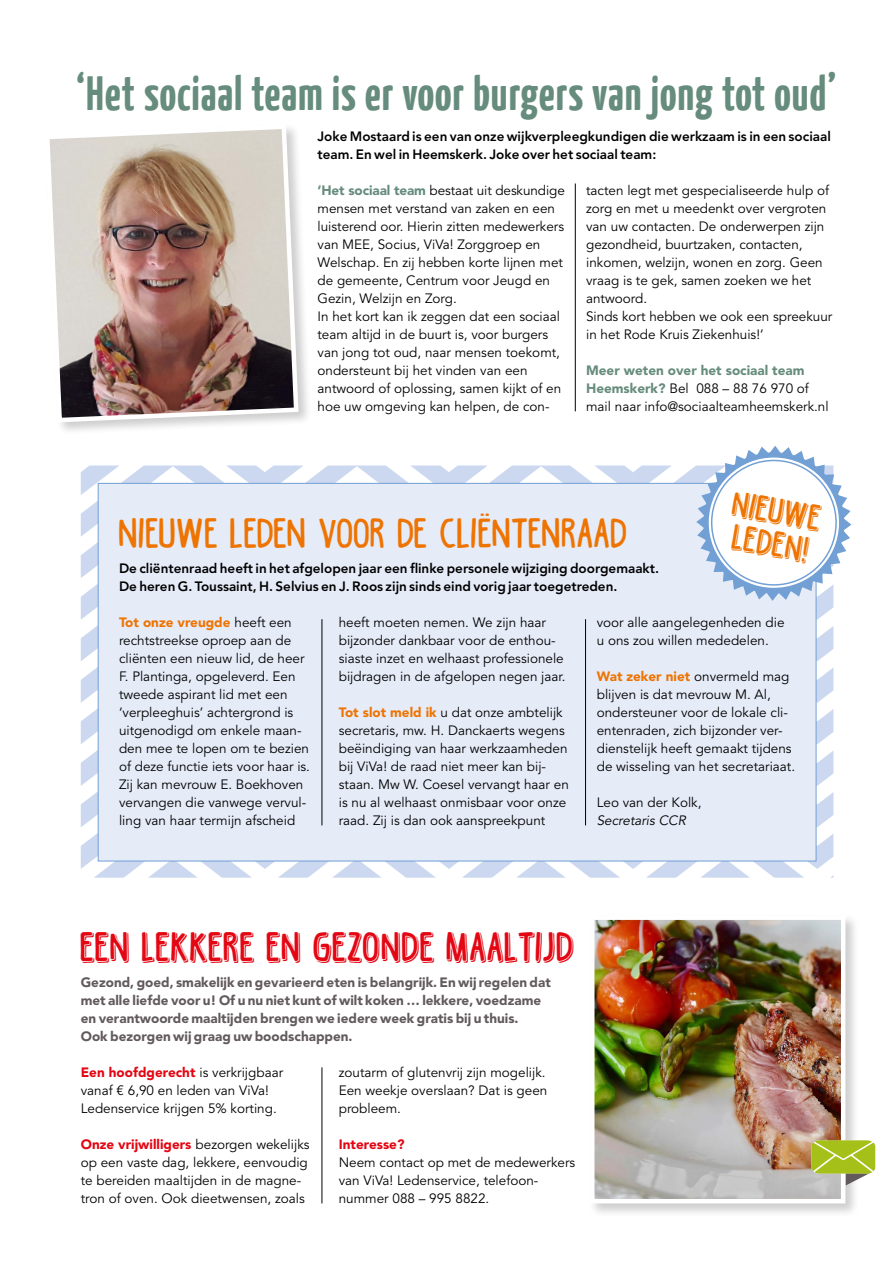
<style>
.page{position:relative;width:893px;height:1263px;background:#fff}
.page>*{position:absolute;margin:0;border:0;box-sizing:border-box;transform-origin:0 0}
.t1{font:700 48px "Yanone Kaffeesatz";letter-spacing:.02em;color:#668c7d}
.t2{font:700 43.5px "Black Coffee Shadow";color:#e30613}
.t3{font:700 42px "Black Coffee";letter-spacing:.015em;color:#ee7402}
.t4{font:700 37.5px/33px "Black Coffee Shadow";color:#ee7402}
.t5{font:13.5px/18px "Avenir LT Std";color:#000}
.t6{font:800 13.5px/18px "Avenir LT Std";color:#000}
.t7{font:900 13.5px/18px "Avenir LT Std";color:#625a5d}
.t8{font:italic 13.5px "Avenir LT Std";color:#000}
.t9{font:900 13.5px "Avenir LT Std";color:#e30613}
.s1{font-weight:900;color:#668c7d}
.s2{font-weight:900;color:#ee7402}
.s3{font-weight:900;color:#e30613}
</style>
<div class="page">
<div style="left:43px;top:122px;width:269px;height:314px;background:#000;opacity:.2"></div>
<img style="left:43px;top:122px;width:258px;height:303px">
<div style="left:588px;top:913px;width:272px;height:304px;background:#000;opacity:.2"></div>
<img style="left:595px;top:920px;width:245px;height:278px">
<div style="left:590px;top:915px;width:255px;height:288px;border:4px solid #fff"></div>
<svg style="left:811px;top:1139px;width:65px;height:46px"></svg>
<svg style="left:81px;top:465px;width:752px;height:413px;fill:#cbd8f0"></svg>
<div style="left:98px;top:483px;width:718px;height:378px;background:#e6ebf8;border:1px solid #72a0d5"></div>
<svg style="left:695px;top:446px;width:157px;height:156px"></svg>
<hr style="left:575px;top:183px;width:1px;height:228px;background:#000">
<hr style="left:322px;top:619px;width:1px;height:206px;background:#000">
<hr style="left:322px;top:1067px;width:1px;height:136px;background:#000">
<hr style="left:585px;top:619px;width:1px;height:206px;background:#000">
<h1 class="t1" style="left:76px;top:64px;width:762px">‘Het sociaal team is er voor burgers van jong tot oud’</h1>
<p class="t6" style="left:317px;top:128px;width:515px">Joke Mostaard is een van onze wijkverpleegkundigen die werkzaam is in een sociaal team. En wel in Heemskerk. Joke over het sociaal team:</p>
<p class="t5" style="left:317px;top:182px;width:249px"><span class="s1">‘Het sociaal team</span> bestaat uit deskundige mensen met verstand van zaken en een luisterend oor. Hierin zitten medewerkers van MEE, Socius, ViVa! Zorggroep en Welschap. En zij hebben korte lijnen met de gemeente, Centrum voor Jeugd en Gezin, Welzijn en Zorg.<br>In het kort kan ik zeggen dat een sociaal team altijd in de buurt is, voor burgers van jong tot oud, naar mensen toekomt, ondersteunt bij het vinden van een antwoord of oplossing, samen kijkt of en hoe uw omgeving kan helpen, de con-</p>
<p class="t5" style="left:586px;top:182px;width:248px">tacten legt met gespecialiseerde hulp of zorg en met u meedenkt over vergroten van uw contacten. De onderwerpen zijn gezondheid, buurtzaken, contacten, inkomen, welzijn, wonen en zorg. Geen vraag is te gek, samen zoeken we het antwoord.<br>Sinds kort hebben we ook een spreekuur in het Rode Kruis Ziekenhuis!’</p>
<p class="t5" style="left:586px;top:362px;width:244px"><span class="s1">Meer weten over het sociaal team<br>Heemskerk?</span> Bel 088 – 88 76 970 of mail naar info@sociaalteamheemskerk.nl</p>
<h3 class="t4" style="left:736px;top:487px;width:91px;rotate:10deg">NIEUWE<br>LEDEN!</h3>
<h3 class="t3" style="left:119px;top:508px;width:509px">NIEUWE LEDEN VOOR DE CLIËNTENRAAD</h3>
<p class="t6" style="left:119px;top:560px;width:541px">De cliëntenraad heeft in het afgelopen jaar een flinke personele wijziging doorgemaakt.<br>De heren G. Toussaint, H. Selvius en J. Roos zijn sinds eind vorig jaar toegetreden.</p>
<p class="t5" style="left:119px;top:614px;width:192px"><span class="s2">Tot onze vreugde</span> heeft een rechtstreekse oproep aan de cliënten een nieuw lid, de heer<br>F. Plantinga, opgeleverd. Een tweede aspirant lid met een ‘verpleeghuis’ achtergrond is uitgenodigd om enkele maan&shy;den mee te lopen om te bezien of deze functie iets voor haar is.<br>Zij kan mevrouw E. Boekhoven vervangen die vanwege vervul&shy;ling van haar termijn afscheid</p>
<p class="t5" style="left:339px;top:614px;width:228px">heeft moeten nemen. We zijn haar bijzonder dankbaar voor de enthou&shy;siaste inzet en welhaast professionele bijdragen in de afgelopen negen jaar.</p>
<p class="t5" style="left:597px;top:614px;width:189px">voor alle aangelegenheden die u ons zou willen mededelen.</p>
<p class="t5" style="left:597px;top:668px;width:200px"><span class="s2">Wat zeker niet</span> onvermeld mag blijven is dat mevrouw M. Al, ondersteuner voor de lokale cli&shy;ëntenraden, zich bijzonder ver&shy;dienstelijk heeft gemaakt tijdens de wisseling van het secretariaat.</p>
<p class="t5" style="left:597px;top:794px;width:106px">Leo van der Kolk,</p>
<p class="t8" style="left:597px;top:813px;width:90px">Secretaris CCR</p>
<p class="t5" style="left:339px;top:704px;width:232px"><span class="s2">Tot slot meld ik</span> u dat onze ambtelijk secretaris, mw. H. Danckaerts wegens beëindiging van haar werkzaamheden bij ViVa! de raad niet meer kan bij&shy;staan. Mw W. Coesel vervangt haar en is nu al welhaast onmisbaar voor onze raad. Zij is dan ook aanspreekpunt</p>
<h2 class="t2" style="left:81px;top:923px;width:496px">EEN LEKKERE EN GEZONDE MAALTIJD</h2>
<p class="t7" style="left:81px;top:973px;width:472px">Gezond, goed, smakelijk en gevarieerd eten is belangrijk. En wij regelen dat met alle liefde voor u! Of u nu niet kunt of wilt koken … lekkere, voedzame en verantwoorde maaltijden brengen we iedere week gratis bij u thuis.<br>Ook bezorgen wij graag uw boodschappen.</p>
<p class="t5" style="left:81px;top:1064px;width:204px"><span class="s3">Een hoofdgerecht</span> is verkrijgbaar vanaf € 6,90 en leden van ViVa!<br>Ledenservice krijgen 5% korting.</p>
<p class="t5" style="left:81px;top:1136px;width:230px"><span class="s3">Onze vrijwilligers</span> bezorgen wekelijks op een vaste dag, lekkere, eenvoudig te bereiden maaltijden in de magne&shy;tron of oven. Ook dieetwensen, zoals</p>
<p class="t5" style="left:339px;top:1064px;width:210px">zoutarm of glutenvrij zijn mogelijk.<br>Een weekje overslaan? Dat is geen probleem.</p>
<p class="t9" style="left:339px;top:1136px;width:67px">Interesse?</p>
<p class="t5" style="left:339px;top:1154px;width:238px">Neem contact op met de medewerkers van ViVa! Ledenservice, telefoon&shy;nummer 088 – 995 8822.</p>
</div>
